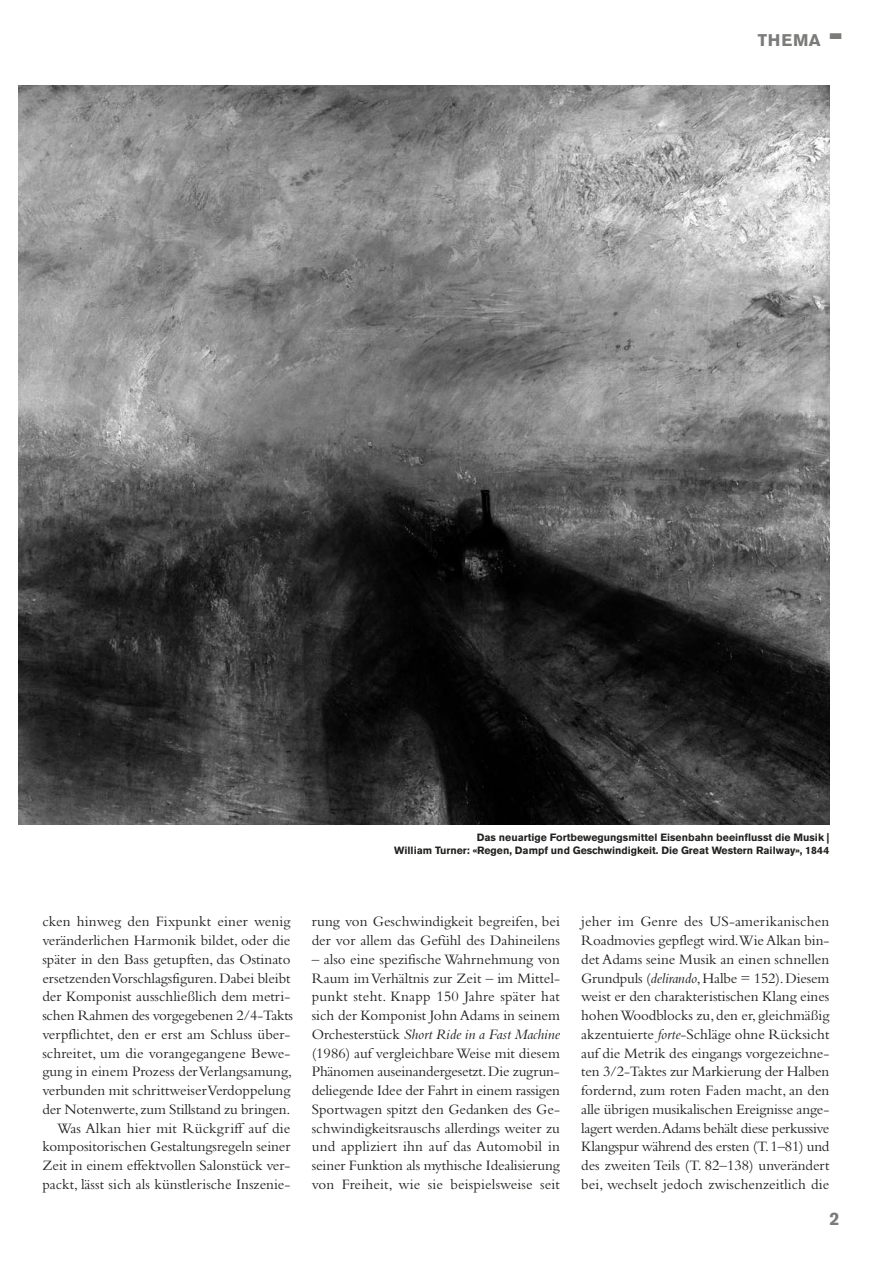
<style>
.page{position:relative;width:893px;height:1263px;background:#fff}
.page>*{position:absolute;margin:0;border:0;box-sizing:border-box;transform-origin:0 0}
.t1{font:700 18px "Akzidenz Grotesk BE";color:#7b7b7a}
.t2{font:700 16.8px "Akzidenz Grotesk BE";letter-spacing:.04em;color:#7b7b7a}
.t3{font:15px/18.8px "Bembo Std";color:#222221;text-align:justify}
.t4{font:700 10.5px/13.5px "Akzidenz Grotesk BE";color:#222221;text-align:right}
.s1{font-style:italic}
</style>
<div class="page">
<img style="left:18px;top:85px;width:811px;height:740px">
<p class="t2" style="left:758px;top:34px;width:85px">THEMA ■</p>
<p class="t4" style="left:394px;top:831px;width:436px">Das neuartige Fortbewegungsmittel Eisenbahn beeinflusst die Musik |<br>William Turner: «Regen, Dampf und Geschwindigkeit. Die Great Western Railway», 1844</p>
<p class="t3" style="left:42px;top:914px;width:252px;text-align:right">cken hinweg den Fixpunkt einer wenig veränderlichen Harmonik bildet, oder die später in den Bass getupften, das Ostinato ersetzenden Vorschlagsfiguren. Dabei bleibt der Komponist ausschließlich dem metri&shy;schen Rahmen des vorgegebenen 2/4-Tak ts verpflichtet, den er erst am Schluss über&shy;schreitet, um die vorangegangene Bewe&shy;gung in einem Prozess der Verlangsamung, verbunden mit schrittweiser Verdoppelung der Notenwerte, zum Stillstand zu bringen.<br>Was Alkan hier mit Rückgriff auf die kompositorischen Gestaltungsregeln seiner Zeit in einem effektvollen Salonstück ver&shy;packt, lässt sich als künstlerische Inszenie-</p>
<p class="t3" style="left:312px;top:914px;width:250px">rung von Geschwindigkeit begreifen, bei der vor allem das Gefühl des Dahineilens</p>
<p class="t3" style="left:312px;top:951px;width:250px">– also eine spezifische Wahrnehmung von Raum im Verhältnis zur Zeit – im Mittel&shy;punkt steht. Knapp 150 Jahre später hat sich der Komponist John Adams in seinem Orchesterstück <span class="s1">Short Ride in a Fast Machine </span>(1986) auf vergleichbare Weise mit diesem Phänomen auseinandergesetzt. Die zugrun&shy;deliegende Idee der Fahrt in einem rassigen Sportwagen spitzt den Gedanken des Ge&shy;schwindigkeitsrauschs allerdings weiter zu und appliziert ihn auf das Automobil in seiner Funktion als mythische Idealisierung von Freiheit, wie sie beispielsweise seit</p>
<p class="t3" style="left:581px;top:914px;width:250px">jeher im Genre des US-amerikanischen Roadmovies gepflegt wird.Wie Alkan bin&shy;det Adams seine Musik an einen schnellen Grundpuls (<span class="s1">delirando</span>, Halbe = 152). Diesem weist er den charakteristischen Klang eines hohen Woodblocks zu, den er, gleichmäßig akzentuierte <span class="s1">forte</span>-Schläge ohne Rücksicht auf die Metrik des eingangs vorgezeichne&shy;ten 3/2-Taktes zur Markierung der Halben fordernd, zum roten Faden macht, an den alle übrigen musikalischen Ereignisse ange&shy;lagert werden.Adams behält diese perkussive Klangspur während des ersten (T. 1–81) und des zweiten Teils (T. 82–138) unverändert bei, wechselt jedoch zwischenzeitlich die</p>
<p class="t1" style="left:829px;top:1212px;width:12px">2</p>
</div>
